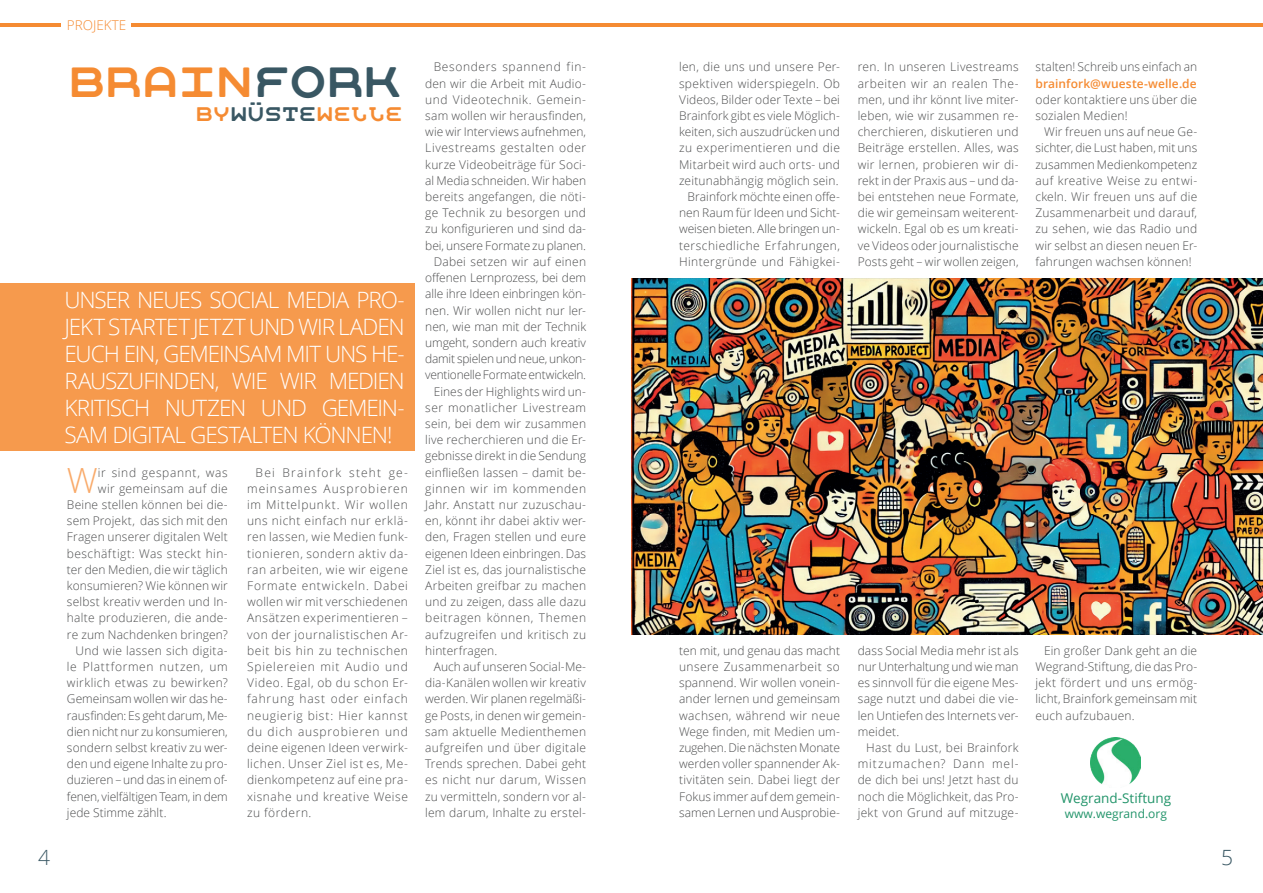
<style>
.page{position:relative;width:1263px;height:893px;background:#fff}
.page>*{position:absolute;margin:0;border:0;box-sizing:border-box;transform-origin:0 0}
.t1{font:45px "Moby Monospace";letter-spacing:-.11em;color:#f58b32}
.t2{font:300 34.65px "Open Sans";color:#f9aa6a}
.t3{font:300 22.5px/27px "Open Sans";letter-spacing:-.045em;color:#fff;text-align:justify}
.t4{font:21px "Moby Monospace";letter-spacing:-.11em;color:#f58b32}
.t5{font:300 21px "Open Sans";color:#395763}
.t6{font:13.5px "Open Sans";color:#22946a}
.t7{font:300 13.5px "Open Sans";color:#f58b32}
.t8{font:300 12px/16.2px "Open Sans";letter-spacing:.015em;color:#4b4c4d;text-align:justify}
.t9{font:300 12px "Open Sans";letter-spacing:-.005em;color:#4b4c4d}
.t10{font:300 12px "Open Sans";letter-spacing:.05em;color:#4b4c4d}
.t11{font:300 12px "Open Sans";letter-spacing:.035em;color:#4b4c4d}
.t12{font:300 12px "Open Sans";letter-spacing:-.02em;color:#4b4c4d}
.t13{font:300 12px "Open Sans";letter-spacing:-.015em;color:#4b4c4d}
.t14{font:300 12px "Open Sans";letter-spacing:-.01em;color:#4b4c4d}
.t15{font:300 12px "Open Sans";letter-spacing:.045em;color:#4b4c4d}
.t16{font:600 12px "Open Sans";letter-spacing:.005em;color:#f58b32}
.t17{font:300 12px "Open Sans";letter-spacing:.04em;color:#4b4c4d}
.t18{font:300 12px "Open Sans";letter-spacing:.055em;color:#4b4c4d}
.t19{font:12px "Open Sans";color:#22946a}
.s1{color:#395763}
</style>
<div class="page">
<div style="left:0;top:283px;width:415px;height:168px;background:#f69a4d"></div>
<img style="left:1091px;top:737px;width:50px;height:47px">
<hr style="left:0;top:23px;width:1263px;height:3px;background:#f58b32">
<div style="left:62px;top:13px;width:69px;height:20px;background:#fff"></div>
<img style="left:632px;top:279px;width:631px;height:355px">
<p class="t7" style="left:67px;top:16px;width:61px">PROJEKTE</p>
<h1 class="t1" style="left:66px;top:46px;width:339px">BRAIN<span class="s1">FORK</span></h1>
<h3 class="t4" style="left:195px;top:97px;width:210px">BY<span class="s1">WÜSTE</span>WELLE</h3>
<h3 class="t3" style="left:64px;top:285px;width:342px">UNSER NEUES SOCIAL MEDIA PRO-JEKT STARTET JETZT UND WIR LADEN EUCH EIN, GEMEINSAM MIT UNS HE-RAUSZUFINDEN, WIE WIR MEDIEN KRITISCH NUTZEN UND GEMEIN-SAM DIGITAL GESTALTEN KÖNNEN!</h3>
<h2 class="t2" style="left:67px;top:456px;width:32px">W</h2>
<p class="t18" style="left:98px;top:464px;width:131px">ir sind gespannt, was</p>
<p class="t8" style="left:98px;top:480px;width:131px">wir gemeinsam auf die</p>
<p class="t8" style="left:67px;top:496px;width:162px">Beine stellen können bei die-</p>
<p class="t8" style="left:67px;top:512px;width:162px">sem Projekt, das sich mit den</p>
<p class="t8" style="left:67px;top:529px;width:162px">Fragen unserer digitalen Welt</p>
<p class="t11" style="left:67px;top:545px;width:162px">beschäftigt: Was steckt hin-</p>
<p class="t8" style="left:67px;top:561px;width:162px">ter den Medien, die wir täglich</p>
<p class="t8" style="left:67px;top:577px;width:162px">konsumieren? Wie können wir</p>
<p class="t8" style="left:67px;top:593px;width:162px">selbst kreativ werden und In-</p>
<p class="t8" style="left:67px;top:610px;width:162px">halte produzieren, die ande-</p>
<p class="t8" style="left:67px;top:626px;width:162px">re zum Nachdenken bringen?</p>
<p class="t8" style="left:75px;top:642px;width:154px">Und wie lassen sich digita-</p>
<p class="t10" style="left:67px;top:658px;width:162px">le Plattformen nutzen, um</p>
<p class="t11" style="left:67px;top:675px;width:162px">wirklich etwas zu bewirken?</p>
<p class="t8" style="left:67px;top:691px;width:162px">Gemeinsam wollen wir das he-</p>
<p class="t13" style="left:67px;top:707px;width:162px">rausfinden: Es geht darum, Me-</p>
<p class="t14" style="left:67px;top:723px;width:162px">dien nicht nur zu konsumieren,</p>
<p class="t8" style="left:67px;top:739px;width:162px">sondern selbst kreativ zu wer-</p>
<p class="t8" style="left:67px;top:755px;width:162px">den und eigene Inhalte zu pro-</p>
<p class="t14" style="left:67px;top:772px;width:162px">duzieren – und das in einem of-</p>
<p class="t13" style="left:67px;top:788px;width:162px">fenen, vielfältigen Team, in dem</p>
<p class="t8" style="left:67px;top:804px;width:101px">jede Stimme zählt.</p>
<p class="t8" style="left:247px;top:464px;width:162px;text-indent:9px">Bei Brainfork steht ge&shy;meinsames Ausprobieren im Mittelpunkt. Wir wollen uns nicht einfach nur erklä&shy;ren lassen, wie Medien funk&shy;tionieren, sondern aktiv da&shy;ran arbeiten, wie wir eigene Formate entwickeln. Dabei wollen wir mit verschiedenen Ansätzen experimentieren – von der journalistischen Ar&shy;beit bis hin zu technischen Spielereien mit Audio und Video. Egal, ob du schon Er&shy;fahrung hast oder einfach neugierig bist: Hier kannst du dich ausprobieren und deine eigenen Ideen verwirk&shy;lichen. Unser Ziel ist es, Me&shy;dienkompetenz auf eine pra&shy;xisnahe und kreative Weise zu fördern.</p>
<p class="t10" style="left:434px;top:59px;width:154px">Besonders spannend fin-</p>
<p class="t8" style="left:425px;top:75px;width:162px">den wir die Arbeit mit Audio-</p>
<p class="t15" style="left:425px;top:91px;width:162px">und Videotechnik. Gemein-</p>
<p class="t8" style="left:425px;top:107px;width:162px">sam wollen wir herausfinden,</p>
<p class="t8" style="left:425px;top:124px;width:162px">wie wir Interviews aufnehmen,</p>
<p class="t15" style="left:425px;top:140px;width:162px">Livestreams gestalten oder</p>
<p class="t8" style="left:425px;top:156px;width:162px">kurze Videobeiträge für Soci-</p>
<p class="t9" style="left:425px;top:172px;width:162px">al Media schneiden. Wir haben</p>
<p class="t8" style="left:425px;top:188px;width:162px">bereits angefangen, die nöti-</p>
<p class="t8" style="left:425px;top:205px;width:162px">ge Technik zu besorgen und</p>
<p class="t8" style="left:425px;top:221px;width:162px">zu konfigurieren und sind da-</p>
<p class="t9" style="left:425px;top:237px;width:162px">bei, unsere Formate zu planen.</p>
<p class="t8" style="left:434px;top:253px;width:154px">Dabei setzen wir auf einen</p>
<p class="t9" style="left:425px;top:270px;width:162px">offenen Lernprozess, bei dem</p>
<p class="t9" style="left:425px;top:286px;width:162px">alle ihre Ideen einbringen kön-</p>
<p class="t8" style="left:425px;top:302px;width:162px">nen. Wir wollen nicht nur ler-</p>
<p class="t8" style="left:425px;top:318px;width:162px">nen, wie man mit der Technik</p>
<p class="t9" style="left:425px;top:334px;width:162px">umgeht, sondern auch kreativ</p>
<p class="t12" style="left:425px;top:351px;width:162px">damit spielen und neue, unkon-</p>
<p class="t12" style="left:425px;top:367px;width:162px">ventionelle Formate entwickeln.</p>
<p class="t8" style="left:434px;top:383px;width:154px">Eines der Highlights wird un-</p>
<p class="t17" style="left:425px;top:399px;width:162px">ser monatlicher Livestream</p>
<p class="t8" style="left:425px;top:415px;width:162px">sein, bei dem wir zusammen</p>
<p class="t8" style="left:425px;top:431px;width:162px">live recherchieren und die Er-</p>
<p class="t9" style="left:425px;top:448px;width:162px">gebnisse direkt in die Sendung</p>
<p class="t8" style="left:425px;top:464px;width:162px">einfließen lassen – damit be-</p>
<p class="t10" style="left:425px;top:480px;width:162px">ginnen wir im kommenden</p>
<p class="t8" style="left:425px;top:496px;width:162px">Jahr. Anstatt nur zuzuschau-</p>
<p class="t8" style="left:425px;top:512px;width:162px">en, könnt ihr dabei aktiv wer-</p>
<p class="t8" style="left:425px;top:529px;width:162px">den, Fragen stellen und eure</p>
<p class="t8" style="left:425px;top:545px;width:162px">eigenen Ideen einbringen. Das</p>
<p class="t8" style="left:425px;top:561px;width:162px">Ziel ist es, das journalistische</p>
<p class="t8" style="left:425px;top:577px;width:162px">Arbeiten greifbar zu machen</p>
<p class="t8" style="left:425px;top:593px;width:162px">und zu zeigen, dass alle dazu</p>
<p class="t10" style="left:425px;top:610px;width:162px">beitragen können, Themen</p>
<p class="t8" style="left:425px;top:626px;width:162px">aufzugreifen und kritisch zu</p>
<p class="t8" style="left:425px;top:642px;width:74px">hinterfragen.</p>
<p class="t8" style="left:434px;top:658px;width:154px">Auch auf unseren Social-Me-</p>
<p class="t8" style="left:425px;top:674px;width:162px">dia-Kanälen wollen wir kreativ</p>
<p class="t9" style="left:425px;top:691px;width:162px">werden. Wir planen regelmäßi-</p>
<p class="t8" style="left:425px;top:707px;width:162px">ge Posts, in denen wir gemein-</p>
<p class="t8" style="left:425px;top:723px;width:162px">sam aktuelle Medienthemen</p>
<p class="t8" style="left:425px;top:739px;width:162px">aufgreifen und über digitale</p>
<p class="t8" style="left:425px;top:755px;width:162px">Trends sprechen. Dabei geht</p>
<p class="t11" style="left:425px;top:772px;width:162px">es nicht nur darum, Wissen</p>
<p class="t8" style="left:425px;top:788px;width:162px">zu vermitteln, sondern vor al-</p>
<p class="t8" style="left:425px;top:804px;width:162px">lem darum, Inhalte zu erstel-</p>
<p class="t8" style="left:679px;top:59px;width:162px;text-align:right">len, die uns und unsere Per&shy;spektiven widerspiegeln. Ob<br>Videos, Bilder oder Texte – bei<br>Brainfork gibt es viele Möglich&shy;keiten, sich auszudrücken und zu experimentieren und die<br>Mitarbeit wird auch orts- und zeitunabhängig möglich sein.<br>Brainfork möchte einen offe&shy;nen Raum für Ideen und Sicht&shy;weisen bieten. Alle bringen un&shy;terschiedliche Erfahrungen,<br>Hintergründe und Fähigkei-</p>
<p class="t8" style="left:858px;top:59px;width:162px">ren. In unseren Livestreams arbeiten wir an realen The&shy;men, und ihr könnt live miter&shy;leben, wie wir zusammen re&shy;cherchieren, diskutieren und Beiträge erstellen. Alles, was wir lernen, probieren wir di&shy;rekt in der Praxis aus – und da&shy;bei entstehen neue Formate, die wir gemeinsam weiterent&shy;wickeln. Egal ob es um kreati&shy;ve Videos oder journalistische Posts geht – wir wollen zeigen,</p>
<p class="t8" style="left:1035px;top:59px;width:163px">stalten! Schreib uns einfach an</p>
<p class="t16" style="left:1035px;top:75px;width:163px">brainfork@wueste-welle.de</p>
<p class="t8" style="left:1035px;top:91px;width:163px">oder kontaktiere uns über die sozialen Medien!</p>
<p class="t8" style="left:1035px;top:124px;width:163px;text-indent:9px">Wir freuen uns auf neue Ge&shy;sichter, die Lust haben, mit uns zusammen Medienkompetenz auf kreative Weise zu entwi&shy;ckeln. Wir freuen uns auf die Zusammenarbeit und darauf, zu sehen, wie das Radio und wir selbst an diesen neuen Er&shy;fahrungen wachsen können!</p>
<p class="t8" style="left:679px;top:642px;width:162px">ten mit, und genau das macht unsere Zusammenarbeit so spannend. Wir wollen vonein&shy;ander lernen und gemeinsam wachsen, während wir neue Wege finden, mit Medien um&shy;zugehen. Die nächsten Monate werden voller spannender Ak&shy;tivitäten sein. Dabei liegt der Fokus immer auf dem gemein&shy;samen Lernen und Ausprobie-</p>
<p class="t8" style="left:858px;top:642px;width:162px">dass Social Media mehr ist als nur Unterhaltung und wie man es sinnvoll für die eigene Mes&shy;sage nutzt und dabei die vie&shy;len Untiefen des Internets ver&shy;meidet.</p>
<p class="t8" style="left:858px;top:739px;width:162px;text-indent:9px">Hast du Lust, bei Brainfork mitzumachen? Dann mel&shy;de dich bei uns! Jetzt hast du noch die Möglichkeit, das Pro&shy;jekt von Grund auf mitzuge-</p>
<p class="t8" style="left:1035px;top:642px;width:163px;text-indent:9px">Ein großer Dank geht an die Wegrand-Stiftung, die das Pro&shy;jekt fördert und uns ermög&shy;licht, Brainfork gemeinsam mit euch aufzubauen.</p>
<p class="t6" style="left:1061px;top:789px;width:112px">Wegrand-Stiftung</p>
<p class="t19" style="left:1065px;top:805px;width:104px">www.wegrand.org</p>
<h3 class="t5" style="left:38px;top:843px;width:13px">4</h3>
<h3 class="t5" style="left:1221px;top:843px;width:13px">5</h3>
</div>
